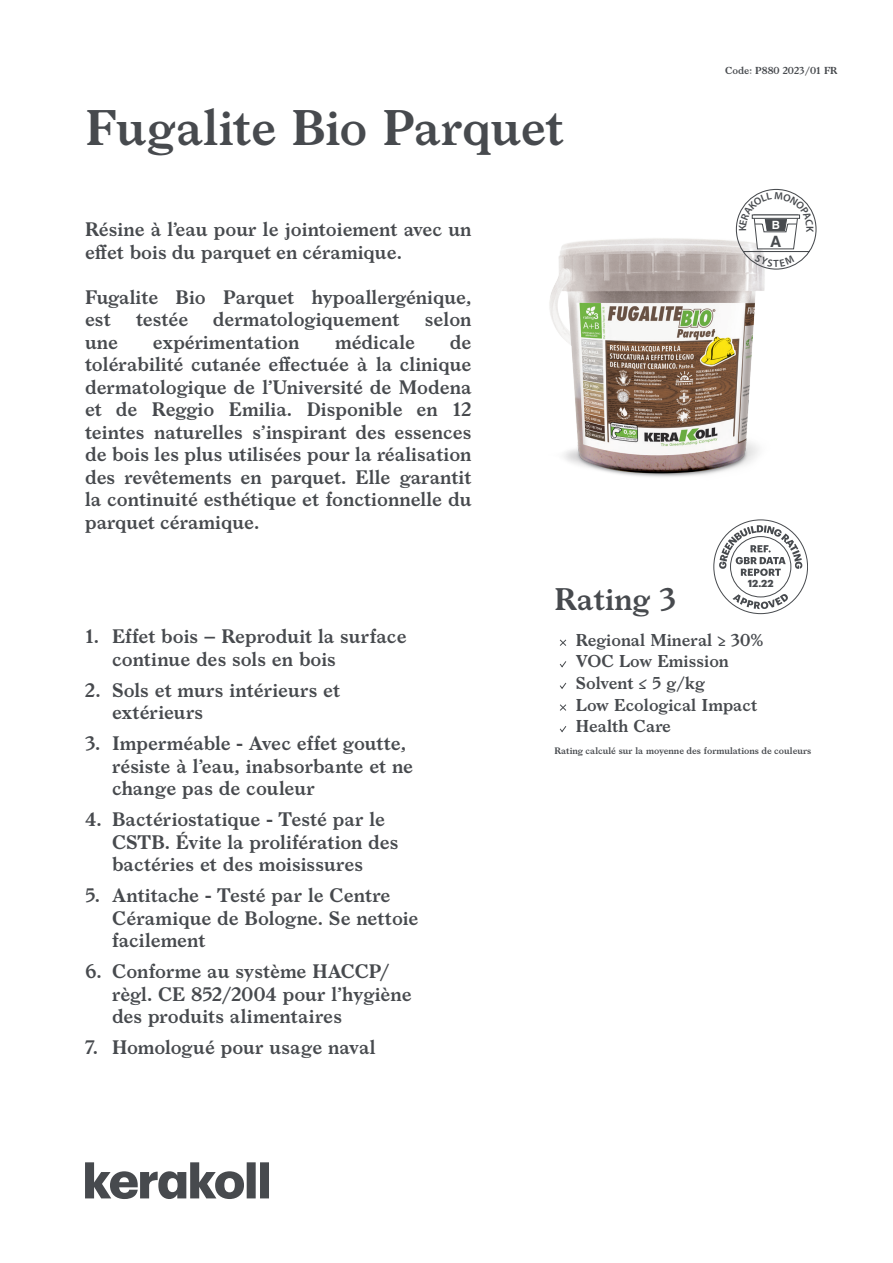
<style>
.page{position:relative;width:893px;height:1263px;background:#fff}
.page>*{position:absolute;margin:0;border:0;box-sizing:border-box;transform-origin:0 0}
.notag_cover_nome_pr{font:600 48px "Larish Neue";letter-spacing:-.005em;color:#474a4e}
.cover_eco{font:600 30px "Larish Neue";color:#474a4e}
.cover_descrizione_pr{font:600 18.75px/22.5px "Larish Neue";color:#474a4e}
.notag_cover_voci_ra{font:600 16.5px "Larish Neue";color:#474a4e}
.t1{font:700 15.6px "Helvetica LT Std";color:#474a4e}
.t2{font:700 11.4px "Helvetica LT Std";color:#fff}
.cover_datareport{font:700 10.05px "Graphik";color:#474a4e}
.t3{font:600 9.75px "Larish Neue";color:#474a4e}
.cover_nota_rating{font:600 9px "Larish Neue";color:#474a4e}
</style>
<div class="page">
<svg style="left:713px;top:519px;width:95px;height:95px"></svg>
<svg style="left:85px;top:1162px;width:184px;height:37px"></svg>
<svg style="left:559px;top:639px;width:8px;height:7px"></svg>
<svg style="left:559px;top:661px;width:8px;height:7px"></svg>
<svg style="left:560px;top:682px;width:7px;height:7px"></svg>
<svg style="left:560px;top:704px;width:7px;height:7px"></svg>
<svg style="left:559px;top:726px;width:8px;height:7px"></svg>
<img style="left:549px;top:227px;width:216px;height:250px">
<svg style="left:736px;top:189px;width:80px;height:81px"></svg>
<p class="notag_cover_nome_pr" style="left:85px;top:91px;width:480px">Fugalite Bio Parquet</p>
<p class="cover_descrizione_pr" style="left:85px;top:217px;width:388px">Résine à l’eau pour le jointoiement avec un effet bois du parquet en céramique.</p>
<p class="cover_descrizione_pr" style="left:85px;top:284px;width:388px">Fugalite Bio Parquet hypoallergénique, est</p>
<p class="cover_descrizione_pr" style="left:136px;top:307px;width:54px">testée</p>
<p class="cover_descrizione_pr" style="left:213px;top:307px;width:188px">dermatologiquement</p>
<p class="cover_descrizione_pr" style="left:425px;top:307px;width:48px">selon</p>
<p class="cover_descrizione_pr" style="left:85px;top:329px;width:35px">une</p>
<p class="cover_descrizione_pr" style="left:153px;top:329px;width:148px">expérimentation</p>
<p class="cover_descrizione_pr" style="left:335px;top:329px;width:82px">médicale</p>
<p class="cover_descrizione_pr" style="left:85px;top:329px;width:388px;text-align:justify;text-indent:365px">de tolérabilité cutanée effectuée à la clinique dermatologique de l’Université de Modena et de Reggio Emilia. Disponible en 12 teintes naturelles s’inspirant des essences de bois les plus utilisées pour la réalisation des revêtements en parquet. Elle garantit la continuité esthétique et fonctionnelle du parquet céramique.</p>
<p class="t3" style="left:725px;top:63px;width:114px">Code: P880 2023/01 FR</p>
<p class="t2" style="left:772px;top:218px;width:10px">B</p>
<p class="t1" style="left:770px;top:232px;width:13px">A</p>
<p class="cover_descrizione_pr" style="left:112px;top:624px;width:296px;text-indent:-27px">1. Effet bois – Reproduit la surface continue des sols en bois</p>
<p class="cover_descrizione_pr" style="left:112px;top:677px;width:230px;text-indent:-27px">2. Sols et murs intérieurs et extérieurs</p>
<p class="cover_descrizione_pr" style="left:112px;top:731px;width:303px;text-indent:-27px">3. Imperméable - Avec effet goutte, résiste à l’eau, inabsorbante et ne change pas de couleur</p>
<p class="cover_descrizione_pr" style="left:112px;top:807px;width:288px;text-indent:-27px">4. Bactériostatique - Testé par le<br>CSTB. Évite la prolifération des bactéries et des moisissures</p>
<p class="cover_descrizione_pr" style="left:112px;top:883px;width:308px;text-indent:-27px">5. Antitache - Testé par le Centre<br>Céramique de Bologne. Se nettoie facilement</p>
<p class="cover_descrizione_pr" style="left:112px;top:959px;width:301px;text-indent:-27px">6. Conforme au système HACCP/ règl. CE 852/2004 pour l’hygiène des produits alimentaires</p>
<p class="cover_descrizione_pr" style="left:85px;top:1035px;width:292px">7. Homologué pour usage naval</p>
<p class="cover_datareport" style="left:748px;top:575px;width:27px">12.22</p>
<p class="cover_eco" style="left:554px;top:576px;width:123px">Rating 3</p>
<p class="notag_cover_voci_ra" style="left:576px;top:627px;width:189px">Regional Mineral ≥ 30%</p>
<p class="notag_cover_voci_ra" style="left:576px;top:649px;width:155px">VOC Low Emission</p>
<p class="notag_cover_voci_ra" style="left:576px;top:670px;width:130px">Solvent ≤ 5 g/kg</p>
<p class="notag_cover_voci_ra" style="left:576px;top:692px;width:183px">Low Ecological Impact</p>
<p class="notag_cover_voci_ra" style="left:576px;top:713px;width:97px">Health Care</p>
<p class="cover_nota_rating" style="left:554px;top:744px;width:258px">Rating calculé sur la moyenne des formulations de couleurs</p>
</div>
